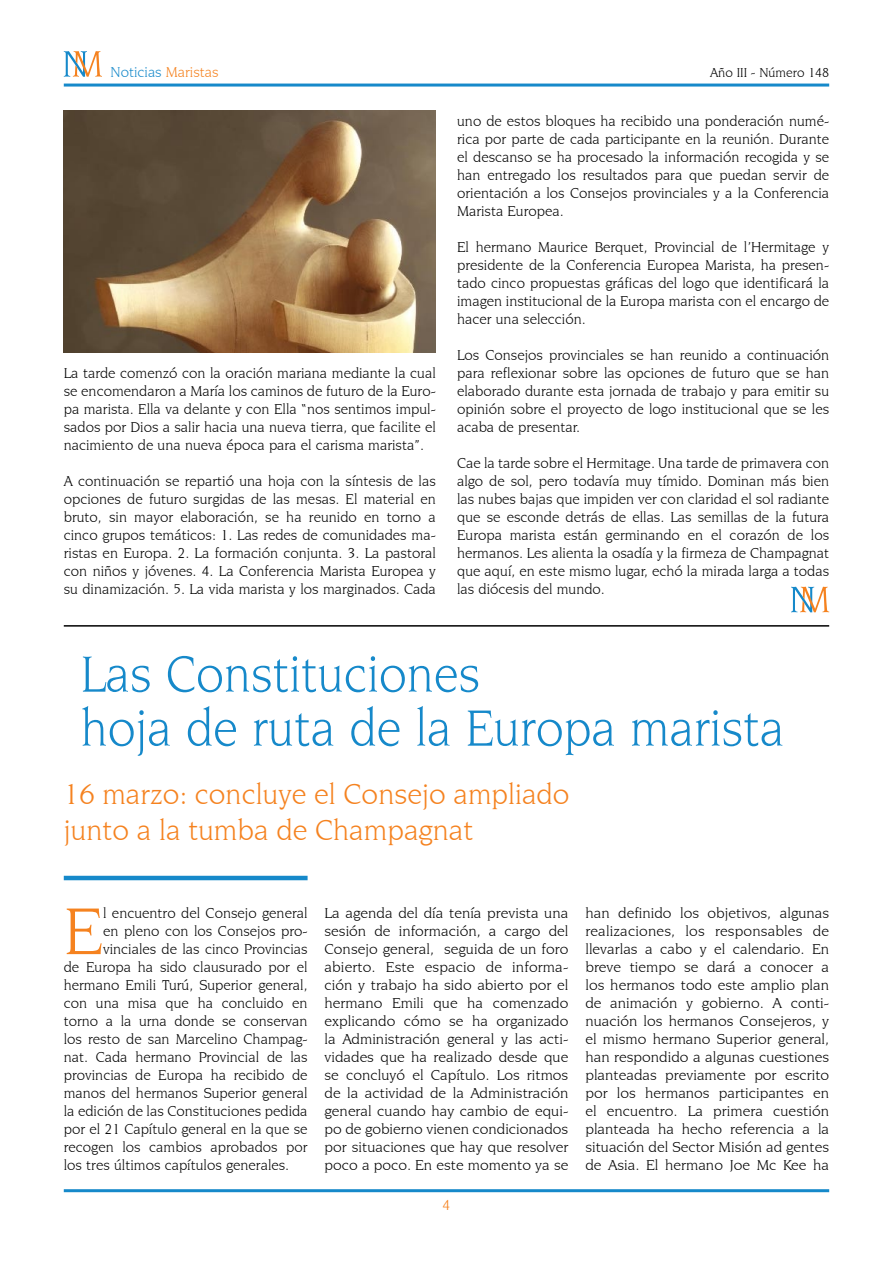
<style>
.page{position:relative;width:893px;height:1263px;background:#fff}
.page>*{position:absolute;margin:0;border:0;box-sizing:border-box;transform-origin:0 0}
.t1{font:70.05px "Novarese IT Cby BT";color:#f5821f}
.t2{font:54px/54px "Novarese IT Cby BT";color:#1689ca;scale:.93 1}
.t3{font:30px/36px "Novarese IT Cby BT";color:#f5821f}
.t4{font:15px/18px "Novarese IT Cby BT";color:#000;text-align:justify}
.t5{font:15px/18px "Novarese IT Cby BT";color:#000;text-align:justify;scale:1.04 1}
.t6{font:15px "Novarese IT Cby BT";color:#1689ca}
.t7{font:13.5px "Novarese IT Cby BT";color:#000}
.s1{color:#f5821f}
</style>
<div class="page">
<hr style="left:64px;top:84px;width:765px;height:3px;background:#1689ca">
<hr style="left:64px;top:1189px;width:765px;height:3px;background:#1689ca">
<svg style="left:64px;top:51px;width:38px;height:26px"></svg>
<svg style="left:791px;top:587px;width:38px;height:25px"></svg>
<hr style="left:64px;top:876px;width:244px;height:4px;background:#1689ca">
<hr style="left:64px;top:625px;width:765px;height:2px;background:#000">
<img style="left:64px;top:111px;width:372px;height:242px">
<p class="t6" style="left:111px;top:63px;width:110px">Noticias <span class="s1">Maristas</span></p>
<p class="t7" style="left:710px;top:64px;width:121px">Año III - Número 148</p>
<p class="t4" style="left:64px;top:364px;width:374px">La tarde comenzó con la oración mariana mediante la cual se encomendaron a María los caminos de futuro de la Euro&shy;pa marista. Ella va delante y con Ella “nos sentimos impul&shy;sados por Dios a salir hacia una nueva tierra, que facilite el nacimiento de una nueva época para el carisma marista”.</p>
<p class="t4" style="left:64px;top:472px;width:374px">A continuación se repartió una hoja con la síntesis de las opciones de futuro surgidas de las mesas. El material en bruto, sin mayor elaboración, se ha reunido en torno a cinco grupos temáticos: 1. Las redes de comunidades ma&shy;ristas en Europa. 2. La formación conjunta. 3. La pastoral con niños y jóvenes. 4. La Conferencia Marista Europea y su dinamización. 5. La vida marista y los marginados. Cada</p>
<p class="t4" style="left:457px;top:112px;width:374px">uno de estos bloques ha recibido una ponderación numé&shy;rica por parte de cada participante en la reunión. Durante el descanso se ha procesado la información recogida y se han entregado los resultados para que puedan servir de orientación a los Consejos provinciales y a la Conferencia Marista Europea.</p>
<p class="t4" style="left:457px;top:238px;width:374px">El hermano Maurice Berquet, Provincial de l’Hermitage y presidente de la Conferencia Europea Marista, ha presen&shy;tado cinco propuestas gráficas del logo que identificará la imagen institucional de la Europa marista con el encargo de hacer una selección.</p>
<p class="t4" style="left:457px;top:346px;width:374px">Los Consejos provinciales se han reunido a continuación para reflexionar sobre las opciones de futuro que se han elaborado durante esta jornada de trabajo y para emitir su opinión sobre el proyecto de logo institucional que se les acaba de presentar.</p>
<p class="t4" style="left:457px;top:454px;width:374px">Cae la tarde sobre el Hermitage. Una tarde de primavera con algo de sol, pero todavía muy tímido. Dominan más bien las nubes bajas que impiden ver con claridad el sol radiante que se esconde detrás de ellas. Las semillas de la futura Europa marista están germinando en el corazón de los hermanos. Les alienta la osadía y la firmeza de Champagnat que aquí, en este mismo lugar, echó la mirada larga a todas las diócesis del mundo.</p>
<h2 class="t2" style="left:81px;top:646px;width:758px">Las Constituciones<br>hoja de ruta de la Europa marista</h2>
<h3 class="t3" style="left:64px;top:776px;width:507px">16 marzo: concluye el Consejo ampliado junto a la tumba de Champagnat</h3>
<h1 class="t1" style="left:64px;top:890px;width:41px">E</h1>
<p class="t4" style="left:103px;top:904px;width:206px">l encuentro del Consejo general</p>
<p class="t4" style="left:103px;top:922px;width:206px">en pleno con los Consejos pro-</p>
<p class="t4" style="left:103px;top:940px;width:206px">vinciales de las cinco Provincias</p>
<p class="t4" style="left:64px;top:958px;width:245px">de Europa ha sido clausurado por el</p>
<p class="t4" style="left:64px;top:976px;width:245px">hermano Emili Turú, Superior general,</p>
<p class="t4" style="left:64px;top:994px;width:245px">con una misa que ha concluido en</p>
<p class="t4" style="left:64px;top:1012px;width:245px">torno a la urna donde se conservan</p>
<p class="t4" style="left:64px;top:1030px;width:245px">los resto de san Marcelino Champag-</p>
<p class="t4" style="left:64px;top:1048px;width:245px">nat. Cada hermano Provincial de las</p>
<p class="t4" style="left:64px;top:1066px;width:245px">provincias de Europa ha recibido de</p>
<p class="t4" style="left:64px;top:1084px;width:245px">manos del hermanos Superior general</p>
<p class="t4" style="left:64px;top:1102px;width:245px">la edición de las Constituciones pedida</p>
<p class="t4" style="left:64px;top:1120px;width:245px">por el 21 Capítulo general en la que se</p>
<p class="t4" style="left:64px;top:1138px;width:245px">recogen los cambios aprobados por</p>
<p class="t4" style="left:64px;top:1156px;width:227px">los tres últimos capítulos generales.</p>
<p class="t5" style="left:325px;top:904px;width:236px">La agenda del día tenía prevista una sesión de información, a cargo del Consejo general, seguida de un foro abierto. Este espacio de informa&shy;ción y trabajo ha sido abierto por el hermano Emili que ha comenzado explicando cómo se ha organizado la Administración general y las acti&shy;vidades que ha realizado desde que se concluyó el Capítulo. Los ritmos de la actividad de la Administración general cuando hay cambio de equi&shy;po de gobierno vienen condicionados por situaciones que hay que resolver poco a poco. En este momento ya se</p>
<p class="t5" style="left:585px;top:904px;width:236px">han definido los objetivos, algunas realizaciones, los responsables de llevarlas a cabo y el calendario. En breve tiempo se dará a conocer a los hermanos todo este amplio plan de animación y gobierno. A conti&shy;nuación los hermanos Consejeros, y el mismo hermano Superior general, han respondido a algunas cuestiones planteadas previamente por escrito por los hermanos participantes en el encuentro. La primera cuestión planteada ha hecho referencia a la situación del Sector Misión ad gentes de Asia. El hermano Joe Mc Kee ha</p>
</div>
